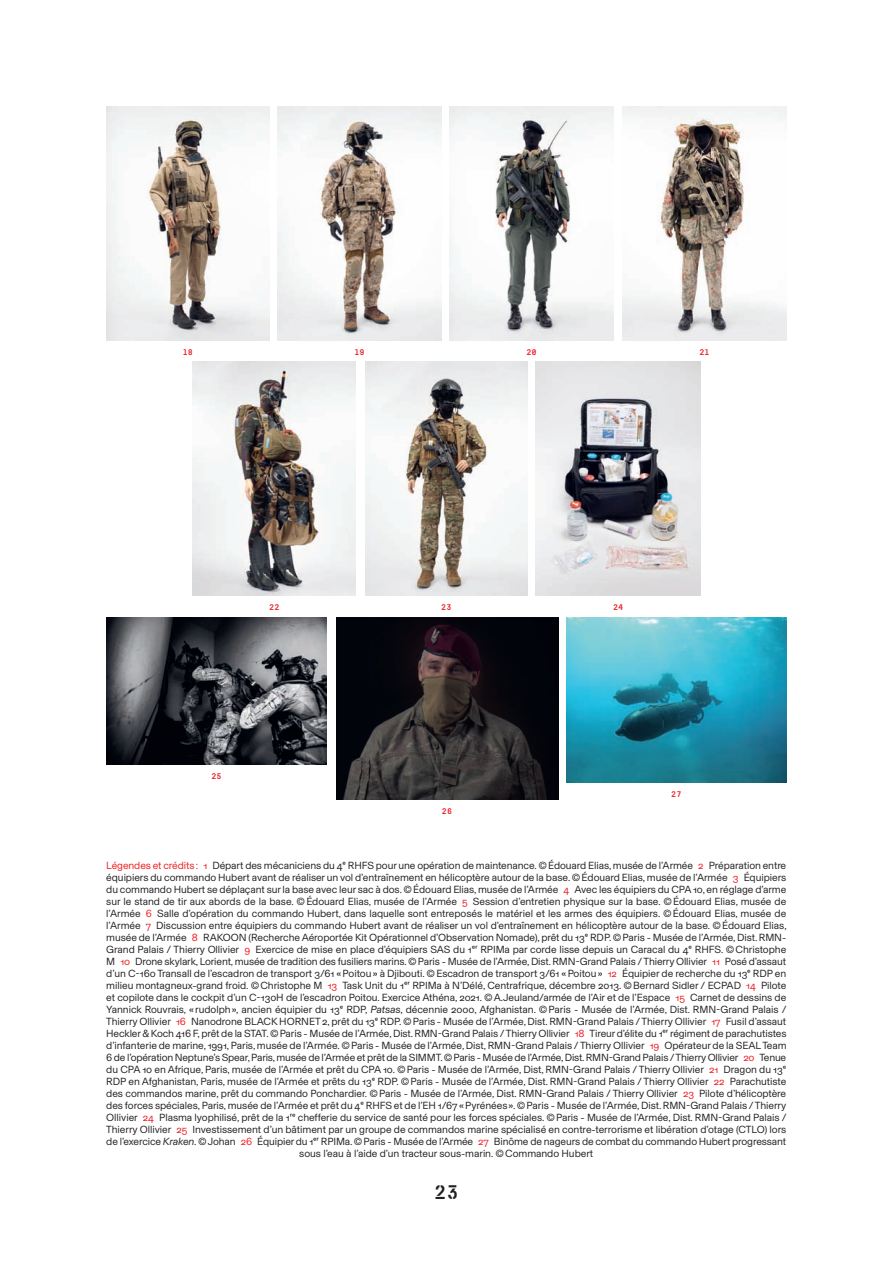
<style>
.page{position:relative;width:893px;height:1263px;background:#fff}
.page>*{position:absolute;margin:0;border:0;box-sizing:border-box;transform-origin:0 0}
.t1{font:600 18px "Mono Spec Stencil";color:#231f20}
.t2{font:10.5px/12px "Basel Grotesk";letter-spacing:-.005em;color:#231f20;text-align:center}
.t3{font:600 7.5px "Mono Spec";color:#ee1d23}
.s1{color:#ee1d23}
.s2{font-style:italic}
</style>
<div class="page">
<img style="left:106px;top:617px;width:221px;height:147px">
<img style="left:336px;top:617px;width:222px;height:182px">
<img style="left:566px;top:617px;width:221px;height:166px">
<img style="left:106px;top:106px;width:163px;height:234px">
<img style="left:278px;top:106px;width:163px;height:234px">
<img style="left:450px;top:106px;width:164px;height:234px">
<img style="left:622px;top:106px;width:164px;height:234px">
<img style="left:365px;top:361px;width:162px;height:234px">
<img style="left:193px;top:361px;width:163px;height:234px">
<img style="left:536px;top:361px;width:164px;height:234px">
<p class="t3" style="left:183px;top:347px;width:12px">18</p>
<p class="t3" style="left:354px;top:347px;width:12px">19</p>
<p class="t3" style="left:526px;top:347px;width:12px">20</p>
<p class="t3" style="left:699px;top:347px;width:12px">21</p>
<p class="t3" style="left:269px;top:602px;width:12px">22</p>
<p class="t3" style="left:441px;top:602px;width:12px">23</p>
<p class="t3" style="left:613px;top:602px;width:12px">24</p>
<p class="t3" style="left:211px;top:771px;width:12px">25</p>
<p class="t3" style="left:442px;top:806px;width:12px">26</p>
<p class="t3" style="left:671px;top:789px;width:12px">27</p>
<p class="t2" style="left:106px;top:858px;width:682px"><span class="s1">Légendes et crédits : 1</span> Départ des mécaniciens du 4e RHFS pour une opération de maintenance. © Édouard Elias, musée de l’Armée <span class="s1">2</span> Préparation entre équipiers du commando Hubert avant de réaliser un vol d’entraînement en hélicoptère autour de la base. © Édouard Elias, musée de l’Armée <span class="s1">3</span> Équipiers du commando Hubert se déplaçant sur la base avec leur sac à dos. © Édouard Elias, musée de l’Armée <span class="s1">4</span> Avec les équipiers du CPA 10, en réglage d’arme sur le stand de tir aux abords de la base. © Édouard Elias, musée de l’Armée <span class="s1">5</span> Session d’entretien physique sur la base. © Édouard Elias, musée de l’Armée <span class="s1">6</span> Salle d’opération du commando Hubert, dans laquelle sont entreposés le matériel et les armes des équipiers. © Édouard Elias, musée de l’Armée <span class="s1">7</span> Discussion entre équipiers du commando Hubert avant de réaliser un vol d’entraînement en hélicoptère autour de la base. © Édouard Elias, musée de l’Armée <span class="s1">8</span> RAKOON (Recherche Aéroportée Kit Opérationnel d’Observation Nomade), prêt du 13e RDP. © Paris - Musée de l’Armée, Dist. RMN-Grand Palais / Thierry Ollivier <span class="s1">9</span> Exercice de mise en place d’équipiers SAS du 1er RPIMa par corde lisse depuis un Caracal du 4e RHFS. © Christophe M <span class="s1">10</span> Drone skylark, Lorient, musée de tradition des fusiliers marins. © Paris - Musée de l’Armée, Dist. RMN-Grand Palais / Thierry Ollivier <span class="s1">11</span> Posé d’assaut d’un C-160 Transall de l’escadron de transport 3/61 « Poitou » à Djibouti. © Escadron de transport 3/61 « Poitou » <span class="s1">12</span> Équipier de recherche du 13e RDP en milieu montagneux-grand froid. © Christophe M <span class="s1">13</span> Task Unit du 1er RPIMa à N’Délé, Centrafrique, décembre 2013. © Bernard Sidler / ECPAD <span class="s1">14</span> Pilote et copilote dans le cockpit d’un C-130H de l’escadron Poitou. Exercice Athéna, 2021. © A.Jeuland/armée de l’Air et de l’Espace <span class="s1">15</span> Carnet de dessins de Yannick Rouvrais, « rudolph », ancien équipier du 13e RDP, <span class="s2">Patsas</span>, décennie 2000, Afghanistan. © Paris - Musée de l’Armée, Dist. RMN-Grand Palais / Thierry Ollivier <span class="s1">16</span> Nanodrone BLACK HORNET 2, prêt du 13e RDP. © Paris - Musée de l’Armée, Dist. RMN-Grand Palais / Thierry Ollivier <span class="s1">17</span> Fusil d’assaut Heckler &amp; Koch 416 F, prêt de la STAT. © Paris - Musée de l’Armée, Dist. RMN-Grand Palais / Thierry Ollivier <span class="s1">18</span> Tireur d’élite du 1er régiment de parachutistes d’infanterie de marine, 1991, Paris, musée de l’Armée. © Paris - Musée de l’Armée, Dist, RMN-Grand Palais / Thierry Ollivier <span class="s1">19</span> Opérateur de la SEAL Team 6 de l’opération Neptune’s Spear, Paris, musée de l’Armée et prêt de la SIMMT. © Paris - Musée de l’Armée, Dist. RMN-Grand Palais / Thierry Ollivier <span class="s1">20</span> Tenue du CPA 10 en Afrique, Paris, musée de l’Armée et prêt du CPA 10. © Paris - Musée de l’Armée, Dist, RMN-Grand Palais / Thierry Ollivier <span class="s1">21</span> Dragon du 13e RDP en Afghanistan, Paris, musée de l’Armée et prêts du 13e RDP. © Paris - Musée de l’Armée, Dist. RMN-Grand Palais / Thierry Ollivier <span class="s1">22</span> Parachutiste des commandos marine, prêt du commando Ponchardier. © Paris - Musée de l’Armée, Dist. RMN-Grand Palais / Thierry Ollivier <span class="s1">23</span> Pilote d’hélicoptère des forces spéciales, Paris, musée de l’Armée et prêt du 4e RHFS et de l’EH 1/67 « Pyrénées ». © Paris - Musée de l’Armée, Dist. RMN-Grand Palais / Thierry Ollivier <span class="s1">24</span> Plasma lyophilisé, prêt de la 1re chefferie du service de santé pour les forces spéciales. © Paris - Musée de l’Armée, Dist. RMN-Grand Palais / Thierry Ollivier <span class="s1">25</span> Investissement d’un bâtiment par un groupe de commandos marine spécialisé en contre-terrorisme et libération d’otage (CTLO) lors de l’exercice <span class="s2">Kraken</span>. © Johan <span class="s1">26</span> Équipier du 1er RPIMa. © Paris - Musée de l’Armée <span class="s1">27</span> Binôme de nageurs de combat du commando Hubert progressant sous l’eau à l’aide d’un tracteur sous-marin. © Commando Hubert</p>
<h1 class="t1" style="left:434px;top:1180px;width:26px">23</h1>
</div>
